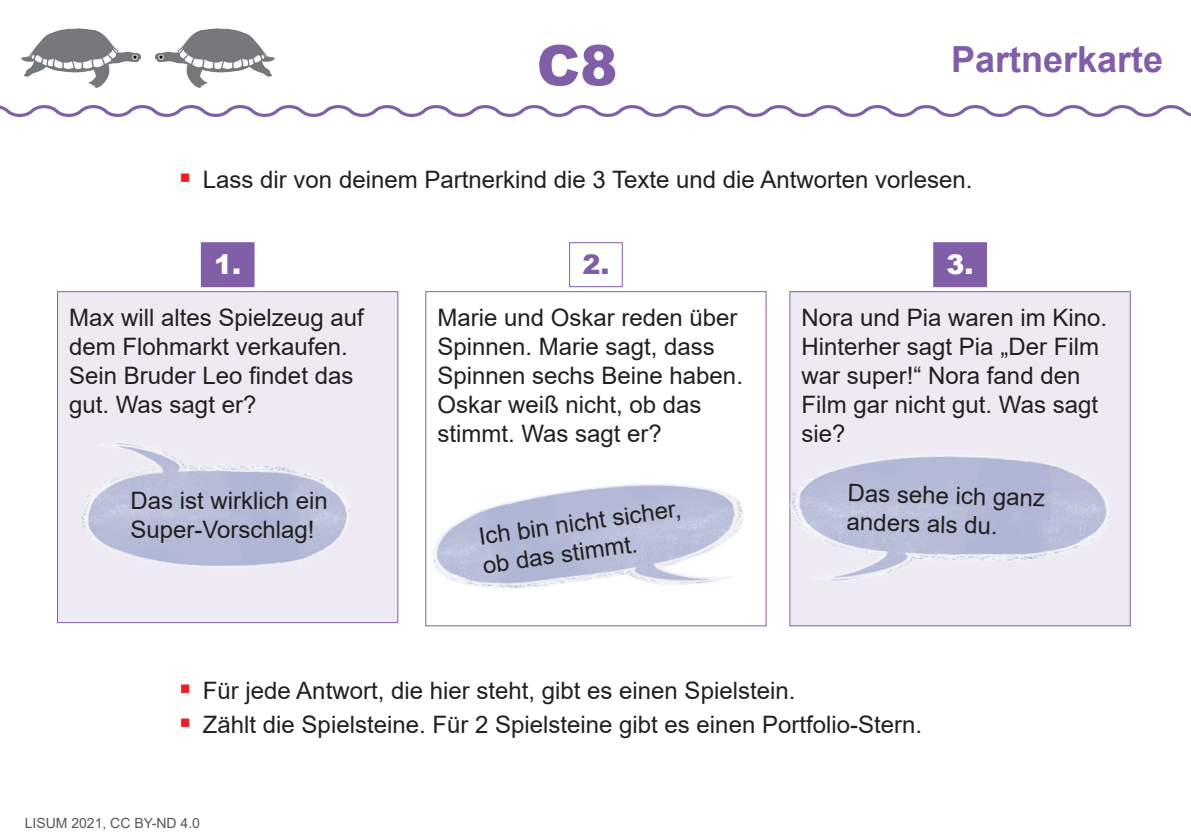
<style>
.page{position:relative;width:1191px;height:840px;background:#fff}
.page>*{position:absolute;margin:0;border:0;box-sizing:border-box;transform-origin:0 0}
.t1{font:900 56px "Arial";color:#815ea8}
.t2{font:700 36px "Arial";color:#815ea8}
.t3{font:900 27px "Arial";color:#fff}
.t4{font:900 27px "Arial";color:#815ea8}
.t5{font:24px/28.8px "Arial";color:#231f20}
.t6{font:14px "Arial";color:#57585a}
</style>
<div class="page">
<svg style="left:0;top:105px;width:1191px;height:12px"></svg>
<img style="left:21px;top:28px;width:119px;height:59px">
<img style="left:156px;top:28px;width:119px;height:59px">
<div style="left:790px;top:291px;width:340px;height:334px;background:#eeeaf4"></div>
<div style="left:58px;top:291px;width:340px;height:331px;background:#eeeaf4"></div>
<div style="left:57px;top:291px;width:341px;height:331px;border:1px solid #815ea8"></div>
<div style="left:201px;top:242px;width:53px;height:44px;background:#815ea8"></div>
<div style="left:201px;top:242px;width:53px;height:45px;border:1px solid #815ea8"></div>
<div style="left:569px;top:242px;width:54px;height:45px;border:1px solid #815ea8"></div>
<div style="left:933px;top:242px;width:53px;height:44px;background:#815ea8"></div>
<div style="left:933px;top:242px;width:54px;height:45px;border:1px solid #815ea8"></div>
<img style="left:789px;top:450px;width:341px;height:165px">
<img style="left:57px;top:418px;width:293px;height:159px">
<img style="left:425px;top:436px;width:340px;height:191px">
<h1 class="t1" style="left:536px;top:25px;width:82px">C8</h1>
<h2 class="t2" style="left:951px;top:34px;width:214px">Partnerkarte</h2>
<p class="t5" style="left:203px;top:165px;width:771px">Lass dir von deinem Partnerkind die 3 Texte und die Antworten vorlesen.</p>
<p class="t3" style="left:214px;top:245px;width:28px">1.</p>
<p class="t4" style="left:582px;top:245px;width:28px">2.</p>
<p class="t3" style="left:946px;top:245px;width:28px">3.</p>
<p class="t5" style="left:69px;top:303px;width:296px">Max will altes Spielzeug auf dem Flohmarkt verkaufen.<br>Sein Bruder Leo findet das gut. Was sagt er?</p>
<p class="t5" style="left:437px;top:303px;width:307px">Marie und Oskar reden über<br>Spinnen. Marie sagt, dass<br>Spinnen sechs Beine haben.<br>Oskar weiß nicht, ob das stimmt. Was sagt er?</p>
<p class="t5" style="left:130px;top:485px;width:199px">Das ist wirklich ein<br>Super-Vorschlag!</p>
<p class="t5" style="left:477px;top:522px;width:206px;rotate:-8deg">Ich bin nicht sicher, ob das stimmt.</p>
<p class="t5" style="left:801px;top:303px;width:307px">Nora und Pia waren im Kino.<br>Hinterher sagt Pia „Der Film war super!“ Nora fand den<br>Film gar nicht gut. Was sagt sie?</p>
<p class="t5" style="left:847px;top:479px;width:199px;rotate:1deg">Das sehe ich ganz anders als du.</p>
<p class="t5" style="left:203px;top:672px;width:720px;line-height:34.4px">Für jede Antwort, die hier steht, gibt es einen Spielstein.<br>Zählt die Spielsteine. Für 2 Spielsteine gibt es einen Portfolio-Stern.</p>
<p class="t6" style="left:25px;top:812px;width:177px">LISUM 2021, CC BY-ND 4.0</p>
</div>
